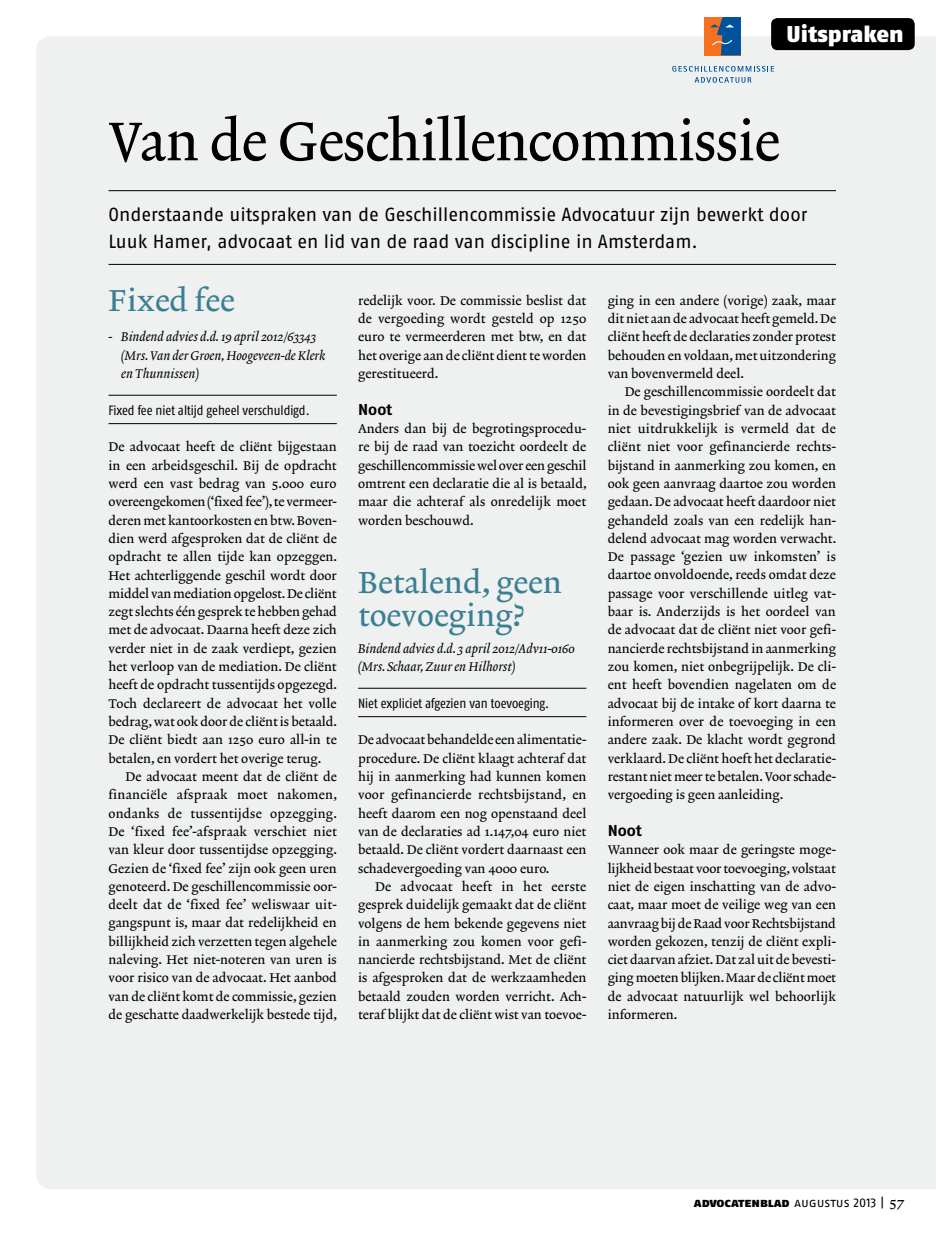
<style>
.page{position:relative;width:936px;height:1234px;background:#fff}
.page>*{position:absolute;margin:0;border:0;box-sizing:border-box;transform-origin:0 0}
.t1{font:55.2px "Lexicon No 2 Roman A Txt";letter-spacing:-.01em;color:#000}
.t2{font:30.75px/32.1px "Lexicon No 2 Roman A Txt";color:#3a7f92}
.t3{font:22.8px "Fago No Black Lf";color:#fff}
.t4{font:18.9px/27px "Fago No Regular LF";color:#000}
.t5{font:15.75px "Fago No Bold Lf";color:#000}
.t6{font:13.5px "Fago Co Regular Lf";color:#000}
.t7{font:12.75px/18.3px "Lexicon No 2 Roman A Txt";color:#000;text-align:justify}
.t8{font:12.75px/18.3px "Lexicon No 2 Italic A Txt";color:#000}
.t9{font:12.75px "Fago No Black Lf Caps";letter-spacing:-.005em;color:#000}
.s1{font-family:"Fago No Regular Lf Caps"}
.s2{font-family:"Lexicon No 2 Roman A Txt";font-size:14.25px}
</style>
<div class="page">
<div style="left:36px;top:36px;width:899px;height:1152px;background:#eff0f0"></div>
<svg style="left:672px;top:66px;width:102px;height:17px"></svg>
<div style="left:703px;top:17px;width:37px;height:38px;background:#f37121"></div>
<svg style="left:710px;top:17px;width:30px;height:38px"></svg>
<div style="left:771px;top:18px;width:143px;height:32px;background:#000;border-radius:6px"></div>
<hr style="left:108px;top:190px;width:728px;height:1px;background:#000">
<hr style="left:108px;top:264px;width:728px;height:1px;background:#000">
<hr style="left:108px;top:395px;width:229px;height:1px;background:#000">
<hr style="left:108px;top:423px;width:229px;height:1px;background:#000">
<hr style="left:358px;top:687px;width:228px;height:1px;background:#000">
<hr style="left:358px;top:716px;width:228px;height:1px;background:#000">
<h3 class="t3" style="left:786px;top:20px;width:118px">Uitspraken</h3>
<h1 class="t1" style="left:108px;top:109px;width:673px">Van de Geschillencommissie</h1>
<h3 class="t4" style="left:108px;top:200px;width:700px">Onderstaande uitspraken van de Geschillencommissie Advocatuur zijn bewerkt door<br>Luuk Hamer, advocaat en lid van de raad van discipline in Amsterdam.</h3>
<h2 class="t2" style="left:108px;top:285px;width:128px">Fixed fee</h2>
<p class="t8" style="left:121px;top:328px;width:206px;text-indent:-13px">- Bindend advies d.d. 19 april 2012/63343 (Mrs. Van der Groen, Hoogeveen-de Klerk en Thunnissen)</p>
<p class="t6" style="left:108px;top:402px;width:203px">Fixed fee niet altijd geheel verschuldigd.</p>
<p class="t7" style="left:108px;top:438px;width:230px">De advocaat heeft de cliënt bijgestaan in een arbeidsgeschil. Bij de opdracht werd een vast bedrag van 5.000 euro overeengekomen (‘fixed fee’), te vermeer&shy;deren met kantoorkosten en btw. Boven&shy;dien werd afgesproken dat de cliënt de opdracht te allen tijde kan opzeggen.<br>Het achterliggende geschil wordt door middel van mediation opgelost. De cliënt zegt slechts één gesprek te hebben gehad met de advocaat. Daarna heeft deze zich verder niet in de zaak verdiept, gezien het verloop van de mediation. De cliënt heeft de opdracht tussentijds opgezegd.<br>Toch declareert de advocaat het volle bedrag, wat ook door de cliënt is betaald.<br>De cliënt biedt aan 1250 euro all-in te betalen, en vordert het overige terug.</p>
<p class="t7" style="left:108px;top:767px;width:230px;text-indent:17px">De advocaat meent dat de cliënt de financiële afspraak moet nakomen, ondanks de tussentijdse opzegging.<br>De ‘fixed fee’-afspraak verschiet niet van kleur door tussentijdse opzegging.<br>Gezien de ‘fixed fee’ zijn ook geen uren genoteerd. De geschillencommissie oor&shy;deelt dat de ‘fixed fee’ weliswaar uit&shy;gangspunt is, maar dat redelijkheid en billijkheid zich verzetten tegen algehele naleving. Het niet-noteren van uren is voor risico van de advocaat. Het aanbod van de cliënt komt de commissie, gezien de geschatte daadwerkelijk bestede tijd,</p>
<p class="t7" style="left:607px;top:292px;width:230px">ging in een andere (vorige) zaak, maar dit niet aan de advocaat heeft gemeld. De cliënt heeft de declaraties zonder protest behouden en voldaan, met uitzondering van bovenvermeld deel.</p>
<p class="t7" style="left:607px;top:383px;width:230px;text-indent:17px">De geschillencommissie oordeelt dat in de bevestigingsbrief van de advocaat niet uitdrukkelijk is vermeld dat de cliënt niet voor gefinancierde rechts&shy;bijstand in aanmerking zou komen, en ook geen aanvraag daartoe zou worden gedaan. De advocaat heeft daardoor niet gehandeld zoals van een redelijk han&shy;delend advocaat mag worden verwacht.<br>De passage ‘gezien uw inkomsten’ is daartoe onvoldoende, reeds omdat deze passage voor verschillende uitleg vat&shy;baar is. Anderzijds is het oordeel van de advocaat dat de cliënt niet voor gefi&shy;nancierde rechtsbijstand in aanmerking zou komen, niet onbegrijpelijk. De cli&shy;ënt heeft bovendien nagelaten om de advocaat bij de intake of kort daarna te informeren over de toevoeging in een andere zaak. De klacht wordt gegrond verklaard. De cliënt hoeft het declaratie&shy;restant niet meer te betalen. Voor schade&shy;vergoeding is geen aanleiding.</p>
<p class="t5" style="left:607px;top:821px;width:36px">Noot</p>
<p class="t7" style="left:607px;top:841px;width:230px">Wanneer ook maar de geringste moge&shy;lijkheid bestaat voor toevoeging, volstaat niet de eigen inschatting van de advo&shy;caat, maar moet de veilige weg van een aanvraag bij de Raad voor Rechtsbijstand worden gekozen, tenzij de cliënt expli&shy;ciet daarvan afziet. Dat zal uit de bevesti&shy;ging moeten blijken. Maar de cliënt moet de advocaat natuurlijk wel behoorlijk informeren.</p>
<p class="t7" style="left:358px;top:292px;width:230px">redelijk voor. De commissie beslist dat de vergoeding wordt gesteld op 1250 euro te vermeerderen met btw, en dat het overige aan de cliënt dient te worden gerestitueerd.</p>
<p class="t5" style="left:358px;top:400px;width:36px">Noot</p>
<p class="t7" style="left:358px;top:420px;width:230px">Anders dan bij de begrotingsprocedu&shy;re bij de raad van toezicht oordeelt de geschillencommissie wel over een geschil omtrent een declaratie die al is betaald, maar die achteraf als onredelijk moet worden beschouwd.</p>
<h2 class="t2" style="left:358px;top:568px;width:205px">Betalend, geen toevoeging?</h2>
<p class="t8" style="left:358px;top:639px;width:218px">Bindend advies d.d. 3 april 2012/Adv11-0160 (Mrs. Schaar, Zuur en Hilhorst)</p>
<p class="t6" style="left:358px;top:695px;width:192px">Niet expliciet afgezien van toevoeging.</p>
<p class="t7" style="left:358px;top:731px;width:230px">De advocaat behandelde een alimentatie&shy;procedure. De cliënt klaagt achteraf dat hij in aanmerking had kunnen komen voor gefinancierde rechtsbijstand, en heeft daarom een nog openstaand deel van de declaraties ad 1.147,04 euro niet betaald. De cliënt vordert daarnaast een schadevergoeding van 4000 euro.</p>
<p class="t7" style="left:358px;top:877px;width:230px;text-indent:17px">De advocaat heeft in het eerste gesprek duidelijk gemaakt dat de cliënt volgens de hem bekende gegevens niet in aanmerking zou komen voor gefi&shy;nancierde rechtsbijstand. Met de cliënt is afgesproken dat de werkzaamheden betaald zouden worden verricht. Ach&shy;teraf blijkt dat de cliënt wist van toevoe-</p>
<p class="t9" style="left:694px;top:1194px;width:212px">advocatenblad <span class="s1">augustus 2013 |</span> <span class="s2">57</span></p>
</div>
